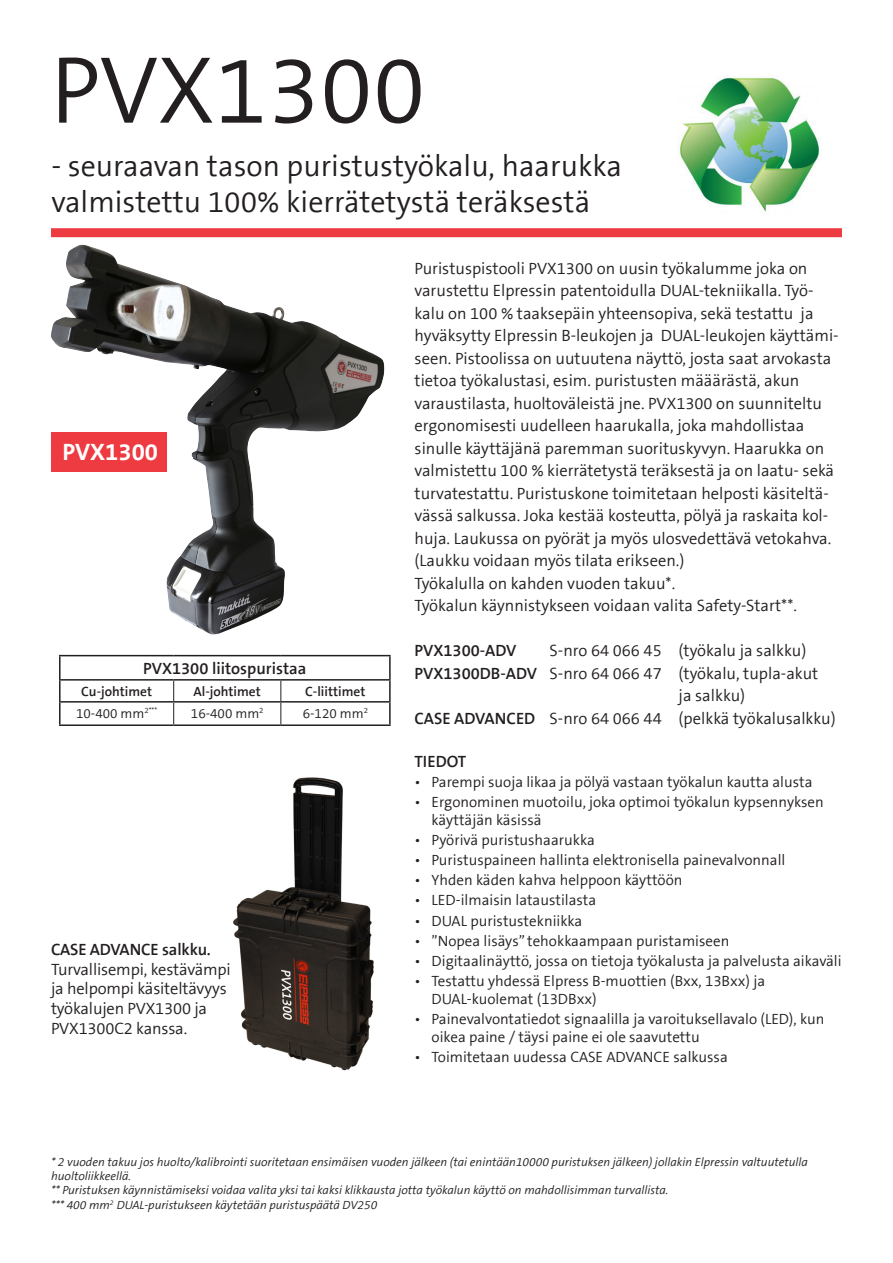
<style>
.page{position:relative;width:893px;height:1263px;background:#fff}
.page>*{position:absolute;margin:0;border:0;box-sizing:border-box;transform-origin:0 0}
.t1{font:300 96px "The Sans B4";color:#231f20}
.t2{font:300 30px/36px "The Sans B4";color:#231f20}
.t3{font:700 24px "The Sans B7";color:#fff}
.t4{font:300 16.5px/22.5px "The Sans B4";color:#231f20}
.t5{font:600 16.5px "The Sans B6";color:#231f20}
.t6{font:300 15px/18px "The Sans B4";color:#231f20}
.t7{font:600 13.5px "The Sans B6";color:#231f20}
.t8{font:300 13.5px "The Sans B4";color:#231f20}
.t9{font:italic 300 12px/14.4px "The Sans B4";color:#231f20}
.s1{font-family:"The Sans B6";font-weight:600}
</style>
<div class="page">
<div style="left:51px;top:228px;width:791px;height:9px;background:#ee3a41"></div>
<img style="left:677px;top:77px;width:145px;height:135px">
<hr style="left:59px;top:655px;width:115px;height:1px;background:#231f20">
<hr style="left:59px;top:656px;width:2px;height:23px;background:#231f20">
<hr style="left:174px;top:655px;width:107px;height:1px;background:#231f20">
<hr style="left:281px;top:655px;width:110px;height:1px;background:#231f20">
<hr style="left:389px;top:656px;width:2px;height:23px;background:#231f20">
<hr style="left:59px;top:679px;width:115px;height:2px;background:#231f20">
<hr style="left:59px;top:681px;width:2px;height:20px;background:#231f20">
<hr style="left:174px;top:679px;width:107px;height:2px;background:#231f20">
<hr style="left:281px;top:679px;width:110px;height:2px;background:#231f20">
<hr style="left:389px;top:681px;width:2px;height:20px;background:#231f20">
<hr style="left:59px;top:701px;width:115px;height:2px;background:#231f20">
<hr style="left:59px;top:703px;width:2px;height:21px;background:#231f20">
<hr style="left:174px;top:701px;width:107px;height:2px;background:#231f20">
<hr style="left:281px;top:701px;width:110px;height:2px;background:#231f20">
<hr style="left:389px;top:703px;width:2px;height:21px;background:#231f20">
<hr style="left:59px;top:724px;width:115px;height:2px;background:#231f20">
<hr style="left:174px;top:724px;width:107px;height:2px;background:#231f20">
<hr style="left:281px;top:724px;width:110px;height:2px;background:#231f20">
<svg style="left:173px;top:681px;width:1px;height:43px"></svg>
<svg style="left:280px;top:681px;width:1px;height:43px"></svg>
<img style="left:233px;top:777px;width:141px;height:294px">
<img style="left:51px;top:245px;width:322px;height:390px">
<p class="t1" style="left:50px;top:41px;width:377px">PVX1300</p>
<p class="t2" style="left:51px;top:149px;width:572px">- seuraavan tason puristustyökalu, haarukka valmistettu 100% kierrätetystä teräksestä</p>
<p class="t3" style="left:63px;top:439px;width:97px">PVX1300</p>
<p class="t5" style="left:143px;top:660px;width:165px">PVX1300 liitospuristaa</p>
<p class="t7" style="left:81px;top:684px;width:72px">Cu-johtimet</p>
<p class="t7" style="left:193px;top:684px;width:69px">Al-johtimet</p>
<p class="t7" style="left:305px;top:684px;width:62px">C-liittimet</p>
<p class="t8" style="left:76px;top:706px;width:83px">10-400 mm<sup>2***</sup></p>
<p class="t8" style="left:191px;top:706px;width:74px">16-400 mm<sup>2</sup></p>
<p class="t8" style="left:303px;top:706px;width:67px">6-120 mm<sup>2</sup></p>
<p class="t5" style="left:51px;top:940px;width:161px">CASE ADVANCE salkku.</p>
<p class="t4" style="left:51px;top:960px;width:181px;line-height:19.8px">Turvallisempi, kestävämpi ja helpompi käsiteltävyys työkalujen PVX1300 ja<br>PVX1300C2 kanssa.</p>
<p class="t4" style="left:415px;top:258px;width:426px">Puristuspistooli PVX1300 on uusin työkalumme joka on varustettu Elpressin patentoidulla DUAL-tekniikalla. Työ&shy;kalu on 100 % taaksepäin yhteensopiva, sekä testattu ja hyväksytty Elpressin B-leukojen ja DUAL-leukojen käyttämi&shy;seen. Pistoolissa on uutuutena näyttö, josta saat arvokasta tietoa työkalustasi, esim. puristusten määärästä, akun varaustilasta, huoltoväleistä jne. PVX1300 on suunniteltu ergonomisesti uudelleen haarukalla, joka mahdollistaa sinulle käyttäjänä paremman suorituskyvyn. Haarukka on valmistettu 100 % kierrätetystä teräksestä ja on laatu- sekä turvatestattu. Puristuskone toimitetaan helposti käsiteltä&shy;vässä salkussa. Joka kestää kosteutta, pölyä ja raskaita kol&shy;huja. Laukussa on pyörät ja myös ulosvedettävä vetokahva. (Laukku voidaan myös tilata erikseen.)</p>
<p class="t4" style="left:415px;top:573px;width:262px">Työkalulla on kahden vuoden takuu*.</p>
<p class="t4" style="left:415px;top:595px;width:384px">Työkalun käynnistykseen voidaan valita Safety-Start**.</p>
<p class="t5" style="left:415px;top:642px;width:103px">PVX1300-ADV</p>
<p class="t4" style="left:550px;top:640px;width:258px">S-nro 64 066 45 (työkalu ja salkku)</p>
<p class="t4" style="left:679px;top:663px;width:141px;text-indent:-264px"><span class="s1">PVX1300DB-ADV</span> S-nro 64 066 47 (työkalu, tupla-akut ja salkku)</p>
<p class="t4" style="left:415px;top:708px;width:423px"><span class="s1">CASE ADVANCED</span> S-nro 64 066 44 (pelkkä työkalusalkku)</p>
<p class="t5" style="left:415px;top:752px;width:53px">TIEDOT</p>
<p class="t6" style="left:415px;top:773px;width:399px">• Parempi suoja likaa ja pölyä vastaan työkalun kautta alusta</p>
<p class="t6" style="left:432px;top:793px;width:394px;text-indent:-17px">• Ergonominen muotoilu, joka optimoi työkalun kypsennyksen käyttäjän käsissä</p>
<p class="t6" style="left:415px;top:831px;width:182px">• Pyörivä puristushaarukka</p>
<p class="t6" style="left:415px;top:852px;width:372px">• Puristuspaineen hallinta elektronisella painevalvonnall</p>
<p class="t6" style="left:415px;top:872px;width:269px">• Yhden käden kahva helppoon käyttöön</p>
<p class="t6" style="left:415px;top:892px;width:183px">• LED-ilmaisin lataustilasta</p>
<p class="t6" style="left:415px;top:912px;width:169px">• DUAL puristustekniikka</p>
<p class="t6" style="left:415px;top:932px;width:316px">• ”Nopea lisäys” tehokkaampaan puristamiseen</p>
<p class="t6" style="left:415px;top:952px;width:429px">• Digitaalinäyttö, jossa on tietoja työkalusta ja palvelusta aikaväli</p>
<p class="t6" style="left:432px;top:972px;width:335px;text-indent:-17px">• Testattu yhdessä Elpress B-muottien (Bxx, 13Bxx) ja<br>DUAL-kuolemat (13DBxx)</p>
<p class="t6" style="left:432px;top:1010px;width:394px;text-indent:-17px">• Painevalvontatiedot signaalilla ja varoituksellavalo (LED), kun oikea paine / täysi paine ei ole saavutettu</p>
<p class="t6" style="left:415px;top:1049px;width:315px">• Toimitetaan uudessa CASE ADVANCE salkussa</p>
<p class="t9" style="left:51px;top:1155px;width:758px">* 2 vuoden takuu jos huolto/kalibrointi suoritetaan ensimäisen vuoden jälkeen (tai enintään10000 puristuksen jälkeen) jollakin Elpressin valtuutetulla huoltoliikkeellä.</p>
<p class="t9" style="left:51px;top:1183px;width:619px">** Puristuksen käynnistämiseksi voidaa valita yksi tai kaksi klikkausta jotta työkalun käyttö on mahdollisimman turvallista.</p>
<p class="t9" style="left:51px;top:1198px;width:328px">*** 400 mm<sup>2</sup> DUAL-puristukseen käytetään puristuspäätä DV250</p>
</div>
